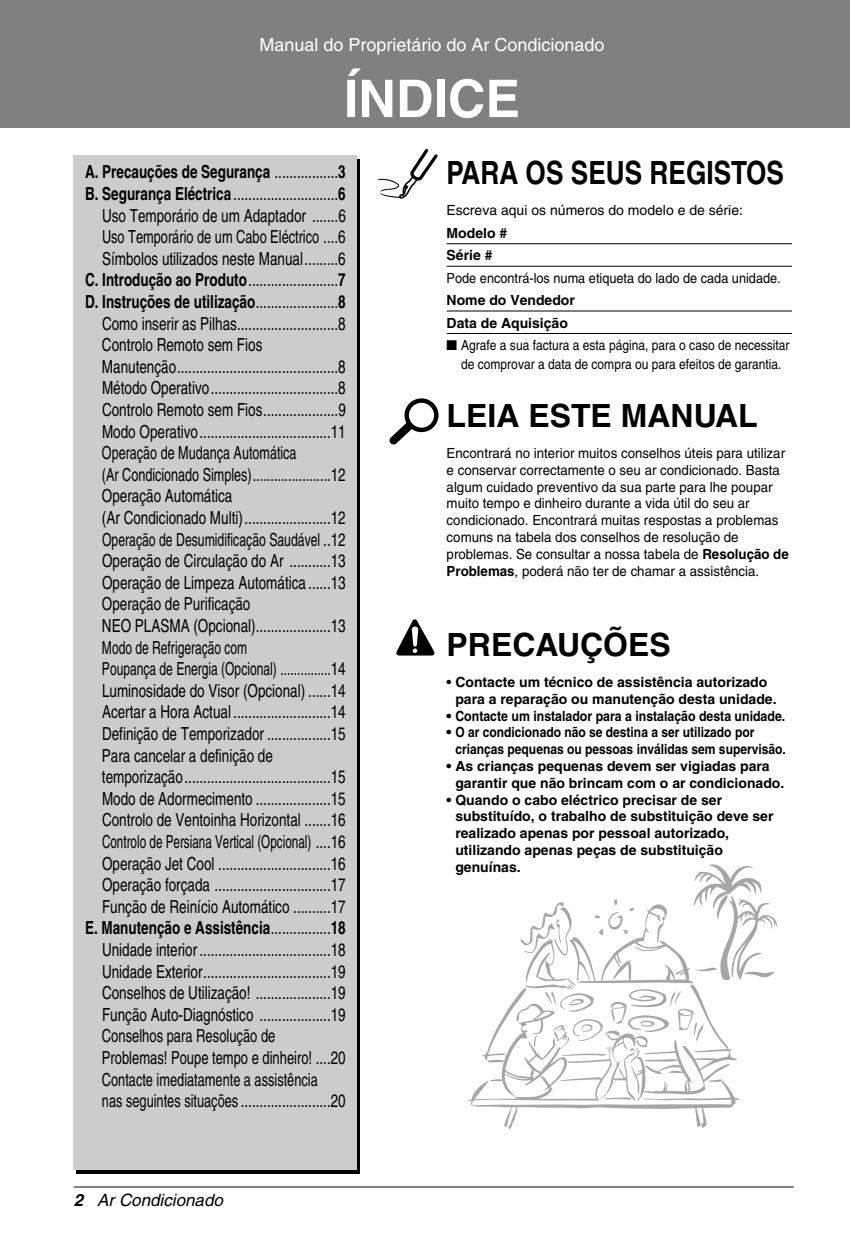
<style>
.page{position:relative;width:850px;height:1246px;background:#fff}
.page>*{position:absolute;margin:0;border:0;box-sizing:border-box;transform-origin:0 0}
.t1{font:700 52px "Helvetica";color:#fff}
.t2{font:700 32px "Helvetica";color:#000}
.t3{font:700 32px "Helvetica";color:#000;scale:.82 1}
.t4{font:18px "Helvetica";color:#000;scale:.75 1}
.t5{font:700 18px "Helvetica";color:#000;scale:.75 1}
.t6{font:18px "Helvetica";color:#000;scale:.71 1}
.t7{font:18px "Helvetica";color:#000;scale:.7 1}
.t8{font:18px "Helvetica";color:#000;scale:.67 1}
.t9{font:18px "Helvetica";color:#000;scale:.72 1}
.t10{font:18px "Helvetica";color:#000;scale:.65 1}
.t11{font:18px "Helvetica";color:#000;scale:.68 1}
.t12{font:18px "Helvetica";color:#fff}
.t13{font:italic 17px "Helvetica";color:#000}
.t14{font:700 14px/16.8px "Helvetica";color:#000}
.t15{font:14px/16.8px "Helvetica";color:#000;scale:.95 1}
.t16{font:14px/18.8px "Helvetica";color:#000;text-align:center;scale:.86 1}
.t17{font:14px "Helvetica";color:#000;scale:.91 1}
.t18{font:14px "Helvetica";color:#000}
.s1{font-weight:400}
.s2{font-weight:700}
</style>
<div class="page">
<hr style="left:74px;top:1186px;width:720px;height:2px;background:#000">
<div style="left:0;top:0;width:850px;height:127px;background:#808080"></div>
<svg style="left:467px;top:864px;width:311px;height:265px"></svg>
<hr style="left:447px;top:243px;width:345px;height:1px;background:#000">
<hr style="left:447px;top:266px;width:345px;height:1px;background:#000">
<hr style="left:447px;top:311px;width:345px;height:1px;background:#000">
<hr style="left:447px;top:333px;width:345px;height:1px;background:#000">
<div style="left:74px;top:156px;width:283px;height:1014px;background:#ccc"></div>
<svg style="left:389px;top:398px;width:50px;height:47px"></svg>
<svg style="left:396px;top:619px;width:39px;height:37px"></svg>
<svg style="left:378px;top:148px;width:60px;height:51px"></svg>
<p class="t12" style="left:259px;top:38px;width:347px">Manual do Proprietário do Ar Condicionado</p>
<h1 class="t1" style="left:344px;top:80px;width:178px">ÍNDICE</h1>
<p class="t5" style="left:85px;top:166px;width:349px">A. Precauções de Segurança <span class="s1">.................</span>3</p>
<p class="t4" style="left:85px;top:187px;width:349px"><span class="s2">B. Segurança Eléctrica</span> ............................<span class="s2">6</span></p>
<p class="t4" style="left:102px;top:209px;width:327px">Uso Temporário de um Adaptador .......6</p>
<p class="t6" style="left:102px;top:230px;width:345px">Uso Temporário de um Cabo Eléctrico ....6</p>
<p class="t4" style="left:102px;top:252px;width:327px">Símbolos utilizados neste Manual.........6</p>
<p class="t4" style="left:85px;top:274px;width:349px"><span class="s2">C. Introdução ao Produto</span>........................<span class="s2">7</span></p>
<p class="t5" style="left:85px;top:295px;width:349px">D. Instruções de utilização<span class="s1">......................</span>8</p>
<p class="t4" style="left:102px;top:317px;width:327px">Como inserir as Pilhas...........................8</p>
<p class="t4" style="left:102px;top:338px;width:216px">Controlo Remoto sem Fios</p>
<p class="t4" style="left:102px;top:360px;width:327px">Manutenção...........................................8</p>
<p class="t4" style="left:102px;top:382px;width:327px">Método Operativo..................................8</p>
<p class="t4" style="left:102px;top:403px;width:327px">Controlo Remoto sem Fios....................9</p>
<p class="t4" style="left:102px;top:425px;width:327px">Modo Operativo...................................11</p>
<p class="t7" style="left:102px;top:446px;width:280px">Operação de Mudança Automática</p>
<p class="t7" style="left:102px;top:468px;width:350px">(Ar Condicionado Simples)......................12</p>
<p class="t4" style="left:102px;top:490px;width:176px">Operação Automática</p>
<p class="t4" style="left:102px;top:511px;width:327px">(Ar Condicionado Multi).......................12</p>
<p class="t11" style="left:102px;top:533px;width:360px">Operação de Desumidificação Saudável ..12</p>
<p class="t4" style="left:102px;top:554px;width:327px">Operação de Circulação do Ar ...........13</p>
<p class="t4" style="left:102px;top:576px;width:327px">Operação de Limpeza Automática ......13</p>
<p class="t4" style="left:102px;top:598px;width:200px">Operação de Purificação</p>
<p class="t4" style="left:102px;top:619px;width:327px">NEO PLASMA (Opcional)....................13</p>
<p class="t8" style="left:102px;top:641px;width:219px">Modo de Refrigeração com</p>
<p class="t8" style="left:102px;top:662px;width:365px">Poupança de Energia (Opcional) ...............14</p>
<p class="t4" style="left:102px;top:684px;width:327px">Luminosidade do Visor (Opcional) ......14</p>
<p class="t4" style="left:102px;top:706px;width:327px">Acertar a Hora Actual ..........................14</p>
<p class="t4" style="left:102px;top:727px;width:327px">Definição de Temporizador .................15</p>
<p class="t4" style="left:102px;top:749px;width:230px">Para cancelar a definição de</p>
<p class="t4" style="left:102px;top:770px;width:327px">temporização.......................................15</p>
<p class="t4" style="left:102px;top:792px;width:327px">Modo de Adormecimento ....................15</p>
<p class="t4" style="left:102px;top:814px;width:327px">Controlo de Ventoinha Horizontal .......16</p>
<p class="t10" style="left:102px;top:835px;width:377px">Controlo de Persiana Vertical (Opcional) ....16</p>
<p class="t4" style="left:102px;top:857px;width:327px">Operação Jet Cool ..............................16</p>
<p class="t4" style="left:102px;top:878px;width:327px">Operação forçada ...............................17</p>
<p class="t4" style="left:102px;top:900px;width:327px">Função de Reinício Automático ..........17</p>
<p class="t5" style="left:85px;top:922px;width:349px">E. Manutenção e Assistência<span class="s1">................</span>18</p>
<p class="t4" style="left:102px;top:943px;width:327px">Unidade interior ...................................18</p>
<p class="t4" style="left:102px;top:965px;width:327px">Unidade Exterior..................................19</p>
<p class="t4" style="left:102px;top:986px;width:326px">Conselhos de Utilização! ....................19</p>
<p class="t4" style="left:102px;top:1008px;width:327px">Função Auto-Diagnóstico ...................19</p>
<p class="t9" style="left:102px;top:1030px;width:243px">Conselhos para Resolução de</p>
<p class="t9" style="left:102px;top:1051px;width:340px">Problemas! Poupe tempo e dinheiro! ....20</p>
<p class="t6" style="left:102px;top:1073px;width:306px">Contacte imediatamente a assistência</p>
<p class="t6" style="left:102px;top:1094px;width:345px">nas seguintes situações ........................20</p>
<p class="t13" style="left:74px;top:1194px;width:151px"><span class="s2">2</span> Ar Condicionado</p>
<h2 class="t3" style="left:447px;top:161px;width:413px">PARA OS SEUS REGISTOS</h2>
<p class="t18" style="left:447px;top:205px;width:298px">Escreva aqui os números do modelo e de série:</p>
<p class="t14" style="left:447px;top:223px;width:62px;line-height:22.4px">Modelo #<br>Série #</p>
<p class="t17" style="left:447px;top:273px;width:369px">Pode encontrá-los numa etiqueta do lado de cada unidade.</p>
<p class="t14" style="left:447px;top:290px;width:130px;line-height:22.4px">Nome do Vendedor<br>Data de Aquisição</p>
<p class="t16" style="left:447px;top:337px;width:400px">■ Agrafe a sua factura a esta página, para o caso de necessitar de comprovar a data de compra ou para efeitos de garantia.</p>
<h2 class="t2" style="left:447px;top:404px;width:313px">LEIA ESTE MANUAL</h2>
<p class="t15" style="left:447px;top:446px;width:362px">Encontrará no interior muitos conselhos úteis para utilizar e conservar correctamente o seu ar condicionado. Basta algum cuidado preventivo da sua parte para lhe poupar muito tempo e dinheiro durante a vida útil do seu ar condicionado. Encontrará muitas respostas a problemas comuns na tabela dos conselhos de resolução de problemas. Se consultar a nossa tabela de <span class="s2">Resolução de Problemas</span>, poderá não ter de chamar a assistência.</p>
<h2 class="t2" style="left:447px;top:633px;width:226px">PRECAUÇÕES</h2>
<p class="t14" style="left:455px;top:675px;width:323px;text-indent:-9px"><span class="s1">•</span> Contacte um técnico de assistência autorizado para a reparação ou manutenção desta unidade.</p>
<p class="t14" style="left:447px;top:709px;width:340px">• Contacte um instalador para a instalação desta unidade.</p>
<p class="t14" style="left:455px;top:725px;width:332px;text-indent:-9px">• O ar condicionado não se destina a ser utilizado por crianças pequenas ou pessoas inválidas sem supervisão.</p>
<p class="t14" style="left:455px;top:759px;width:331px;text-indent:-9px">• As crianças pequenas devem ser vigiadas para garantir que não brincam com o ar condicionado.</p>
<p class="t14" style="left:455px;top:793px;width:320px;text-indent:-9px">• Quando o cabo eléctrico precisar de ser substituído, o trabalho de substituição deve ser realizado apenas por pessoal autorizado, utilizando apenas peças de substituição genuínas.</p>
</div>
